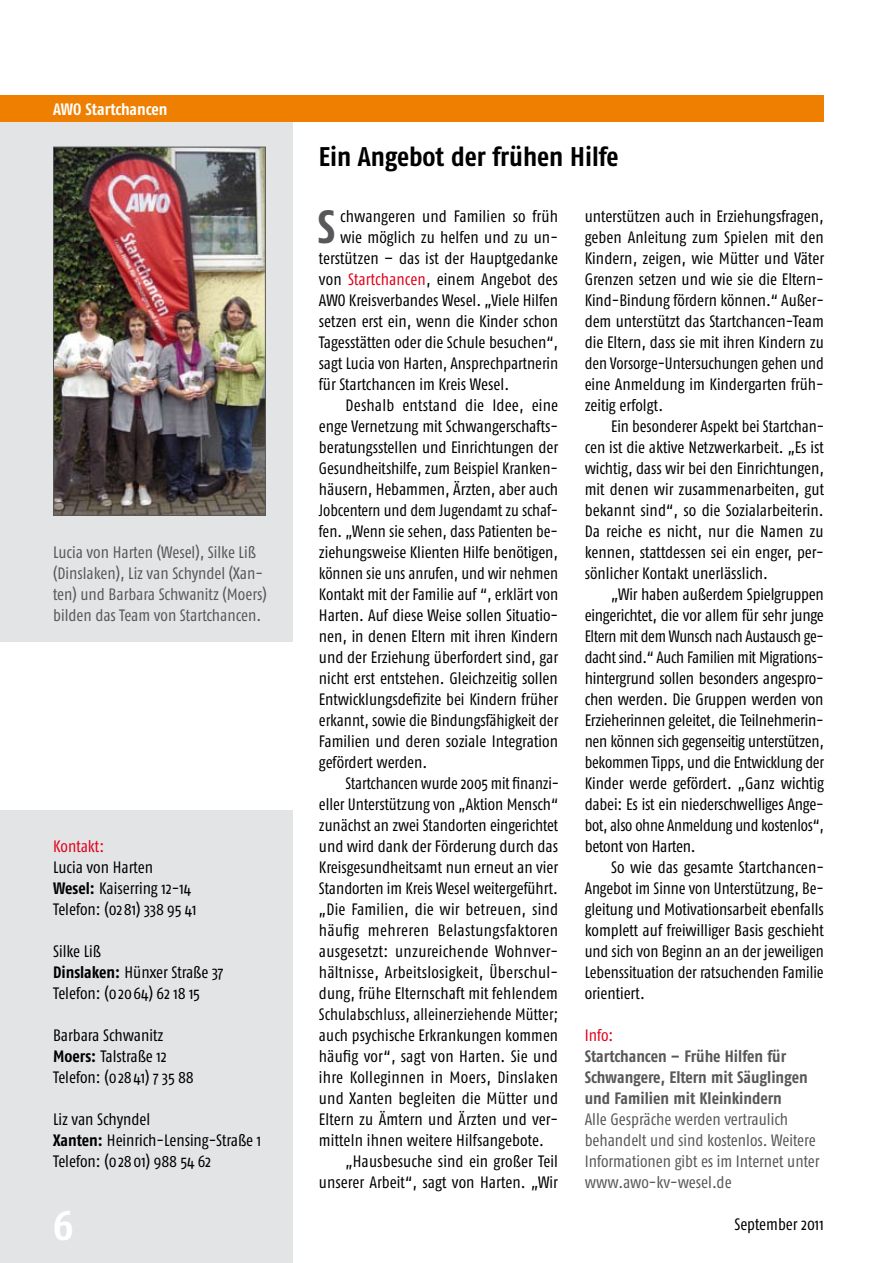
<style>
.page{position:relative;width:893px;height:1263px;background:#fff}
.page>*{position:absolute;margin:0;border:0;box-sizing:border-box;transform-origin:0 0}
.t1{font:700 46.5px "Fago Co";color:#58585a}
.t2{font:700 42px "Fago Co";color:#fff}
.t3{font:700 27px "Fago Co";letter-spacing:-.005em;color:#000}
.t4{font:16.5px/21px "Fago Co";color:#000;text-align:justify}
.t5{font:16.5px/21px "Fago Co";color:#58585a}
.t6{font:16.5px "Fago Co";color:#000;scale:.96 1}
.t7{font:700 16.5px/21px "Fago Co";color:#58585a}
.t8{font:16.5px "Fago Co";letter-spacing:.025em;color:#000}
.t9{font:16.5px "Fago Co";letter-spacing:.02em;color:#000}
.t10{font:700 16.5px "Fago Co";letter-spacing:-.005em;color:#fff}
.t11{font:16.5px "Fago Co";color:#e2001a}
.s1{font-weight:700}
.s2{color:#e2001a}
</style>
<div class="page">
<div style="left:0;top:1188px;width:292px;height:75px;background:#e3e4e5"></div>
<div style="left:0;top:810px;width:292px;height:388px;background:#e3e4e5"></div>
<div style="left:0;top:96px;width:292px;height:546px;background:#e3e4e5"></div>
<div style="left:0;top:96px;width:824px;height:26px;background:#ee7f00"></div>
<img style="left:55px;top:149px;width:209px;height:365px">
<div style="left:53px;top:147px;width:213px;height:369px;border:1px solid #58585a"></div>
<p class="t10" style="left:53px;top:99px;width:116px">AWO Startchancen</p>
<p class="t5" style="left:53px;top:541px;width:215px">Lucia von Harten (Wesel), Silke Liß (Dinslaken), Liz van Schyndel (Xan&shy;ten) und Barbara Schwanitz (Moers) bilden das Team von Startchancen.</p>
<p class="t11" style="left:53px;top:837px;width:53px">Kontakt:</p>
<p class="t4" style="left:53px;top:856px;width:145px;text-align:left">Lucia von Harten<br><span class="s1">Wesel:</span> Kaiserring 12-14<br>Telefon: (0281) 338 95 41</p>
<p class="t4" style="left:53px;top:940px;width:172px;text-align:left">Silke Liß<br><span class="s1">Dinslaken:</span> Hünxer Straße 37<br>Telefon: (02064) 62 18 15</p>
<p class="t4" style="left:53px;top:1024px;width:142px;text-align:left">Barbara Schwanitz<br><span class="s1">Moers:</span> Talstraße 12<br>Telefon: (02841) 7 35 88</p>
<p class="t4" style="left:53px;top:1108px;width:210px;text-align:left">Liz van Schyndel<br><span class="s1">Xanten:</span> Heinrich-Lensing-Straße 1<br>Telefon: (02801) 988 54 62</p>
<h3 class="t3" style="left:319px;top:141px;width:301px">Ein Angebot der frühen Hilfe</h3>
<h1 class="t1" style="left:317px;top:199px;width:19px">S</h1>
<p class="t4" style="left:340px;top:205px;width:219px">chwangeren und Familien so früh</p>
<p class="t4" style="left:340px;top:226px;width:219px">wie möglich zu helfen und zu un-</p>
<p class="t4" style="left:319px;top:247px;width:241px">terstützen – das ist der Hauptgedanke</p>
<p class="t4" style="left:319px;top:268px;width:241px">von <span class="s2">Startchancen</span>, einem Angebot des</p>
<p class="t4" style="left:319px;top:289px;width:241px">AWO Kreisverbandes Wesel. „Viele Hilfen</p>
<p class="t4" style="left:319px;top:310px;width:241px">setzen erst ein, wenn die Kinder schon</p>
<p class="t4" style="left:319px;top:331px;width:241px">Tagesstätten oder die Schule besuchen“,</p>
<p class="t4" style="left:319px;top:352px;width:241px">sagt Lucia von Harten, Ansprechpartnerin</p>
<p class="t4" style="left:319px;top:373px;width:192px">für Startchancen im Kreis Wesel.</p>
<p class="t4" style="left:345px;top:394px;width:214px">Deshalb entstand die Idee, eine</p>
<p class="t4" style="left:319px;top:415px;width:241px">enge Vernetzung mit Schwangerschafts-</p>
<p class="t4" style="left:319px;top:436px;width:241px">beratungsstellen und Einrichtungen der</p>
<p class="t4" style="left:319px;top:457px;width:241px">Gesundheitshilfe, zum Beispiel Kranken-</p>
<p class="t4" style="left:319px;top:478px;width:241px">häusern, Hebammen, Ärzten, aber auch</p>
<p class="t6" style="left:319px;top:501px;width:251px">Jobcentern und dem Jugendamt zu schaf-</p>
<p class="t4" style="left:319px;top:520px;width:241px">fen. „Wenn sie sehen, dass Patienten be-</p>
<p class="t4" style="left:319px;top:541px;width:241px">ziehungsweise Klienten Hilfe benötigen,</p>
<p class="t6" style="left:319px;top:564px;width:251px">können sie uns anrufen, und wir nehmen</p>
<p class="t4" style="left:319px;top:583px;width:241px">Kontakt mit der Familie auf “, erklärt von</p>
<p class="t4" style="left:319px;top:604px;width:241px">Harten. Auf diese Weise sollen Situatio-</p>
<p class="t4" style="left:319px;top:625px;width:241px">nen, in denen Eltern mit ihren Kindern</p>
<p class="t4" style="left:319px;top:646px;width:241px">und der Erziehung überfordert sind, gar</p>
<p class="t4" style="left:319px;top:667px;width:240px">nicht erst entstehen. Gleichzeitig sollen</p>
<p class="t4" style="left:319px;top:688px;width:241px">Entwicklungsdefizite bei Kindern früher</p>
<p class="t4" style="left:319px;top:709px;width:241px">erkannt, sowie die Bindungsfähigkeit der</p>
<p class="t4" style="left:319px;top:730px;width:241px">Familien und deren soziale Integration</p>
<p class="t4" style="left:319px;top:751px;width:110px">gefördert werden.</p>
<p class="t6" style="left:345px;top:774px;width:224px">Startchancen wurde 2005 mit finanzi-</p>
<p class="t4" style="left:319px;top:793px;width:241px">eller Unterstützung von „Aktion Mensch“</p>
<p class="t4" style="left:319px;top:814px;width:241px">zunächst an zwei Standorten eingerichtet</p>
<p class="t4" style="left:319px;top:835px;width:241px">und wird dank der Förderung durch das</p>
<p class="t4" style="left:319px;top:856px;width:241px">Kreisgesundheitsamt nun erneut an vier</p>
<p class="t4" style="left:319px;top:877px;width:241px">Standorten im Kreis Wesel weitergeführt.</p>
<p class="t4" style="left:319px;top:898px;width:241px">„Die Familien, die wir betreuen, sind</p>
<p class="t8" style="left:319px;top:921px;width:241px">häufig mehreren Belastungsfaktoren</p>
<p class="t4" style="left:319px;top:940px;width:241px">ausgesetzt: unzureichende Wohnver-</p>
<p class="t4" style="left:319px;top:961px;width:241px">hältnisse, Arbeitslosigkeit, Überschul-</p>
<p class="t4" style="left:319px;top:982px;width:240px">dung, frühe Elternschaft mit fehlendem</p>
<p class="t6" style="left:319px;top:1005px;width:251px">Schulabschluss, alleinerziehende Mütter;</p>
<p class="t4" style="left:319px;top:1024px;width:241px">auch psychische Erkrankungen kommen</p>
<p class="t4" style="left:319px;top:1045px;width:241px">häufig vor“, sagt von Harten. Sie und</p>
<p class="t9" style="left:319px;top:1068px;width:241px">ihre Kolleginnen in Moers, Dinslaken</p>
<p class="t4" style="left:319px;top:1087px;width:241px">und Xanten begleiten die Mütter und</p>
<p class="t4" style="left:319px;top:1108px;width:241px">Eltern zu Ämtern und Ärzten und ver-</p>
<p class="t4" style="left:319px;top:1129px;width:227px">mitteln ihnen weitere Hilfsangebote.</p>
<p class="t4" style="left:345px;top:1150px;width:214px">„Hausbesuche sind ein großer Teil</p>
<p class="t4" style="left:319px;top:1171px;width:241px">unserer Arbeit“, sagt von Harten. „Wir</p>
<p class="t4" style="left:585px;top:205px;width:241px">unterstützen auch in Erziehungsfragen, geben Anleitung zum Spielen mit den Kindern, zeigen, wie Mütter und Väter Grenzen setzen und wie sie die Eltern-Kind-Bindung fördern können.“ Außer&shy;dem unterstützt das Startchancen-Team die Eltern, dass sie mit ihren Kindern zu den Vorsorge-Untersuchungen gehen und eine Anmeldung im Kindergarten früh&shy;zeitig erfolgt.</p>
<p class="t4" style="left:585px;top:415px;width:241px;text-indent:27px">Ein besonderer Aspekt bei Startchan&shy;cen ist die aktive Netzwerkarbeit. „Es ist wichtig, dass wir bei den Einrichtungen, mit denen wir zusammenarbeiten, gut bekannt sind“, so die Sozialarbeiterin.<br>Da reiche es nicht, nur die Namen zu kennen, stattdessen sei ein enger, per&shy;sönlicher Kontakt unerlässlich.</p>
<p class="t4" style="left:585px;top:583px;width:241px;text-indent:27px">„Wir haben außerdem Spielgruppen eingerichtet, die vor allem für sehr junge Eltern mit dem Wunsch nach Austausch ge&shy;dacht sind.“ Auch Familien mit Migrations&shy;hintergrund sollen besonders angespro&shy;chen werden. Die Gruppen werden von Erzieherinnen geleitet, die Teilnehmerin&shy;nen können sich gegenseitig unterstützen, bekommen Tipps, und die Entwicklung der Kinder werde gefördert. „Ganz wichtig dabei: Es ist ein niederschwelliges Ange&shy;bot, also ohne Anmeldung und kostenlos“, betont von Harten.</p>
<p class="t4" style="left:585px;top:856px;width:241px;text-indent:27px">So wie das gesamte Startchancen-Angebot im Sinne von Unterstützung, Be&shy;gleitung und Motivationsarbeit ebenfalls komplett auf freiwilliger Basis geschieht und sich von Beginn an an der jeweiligen Lebenssituation der ratsuchenden Familie orientiert.</p>
<p class="t11" style="left:585px;top:1026px;width:30px">Info:</p>
<p class="t7" style="left:585px;top:1045px;width:224px">Startchancen – Frühe Hilfen für<br>Schwangere, Eltern mit Säuglingen und Familien mit Kleinkindern</p>
<p class="t5" style="left:585px;top:1108px;width:236px">Alle Gespräche werden vertraulich behandelt und sind kostenlos. Weitere Informationen gibt es im Internet unter www.awo-kv-wesel.de</p>
<h2 class="t2" style="left:53px;top:1201px;width:22px">6</h2>
<p class="t4" style="left:734px;top:1213px;width:91px">September 2011</p>
</div>
